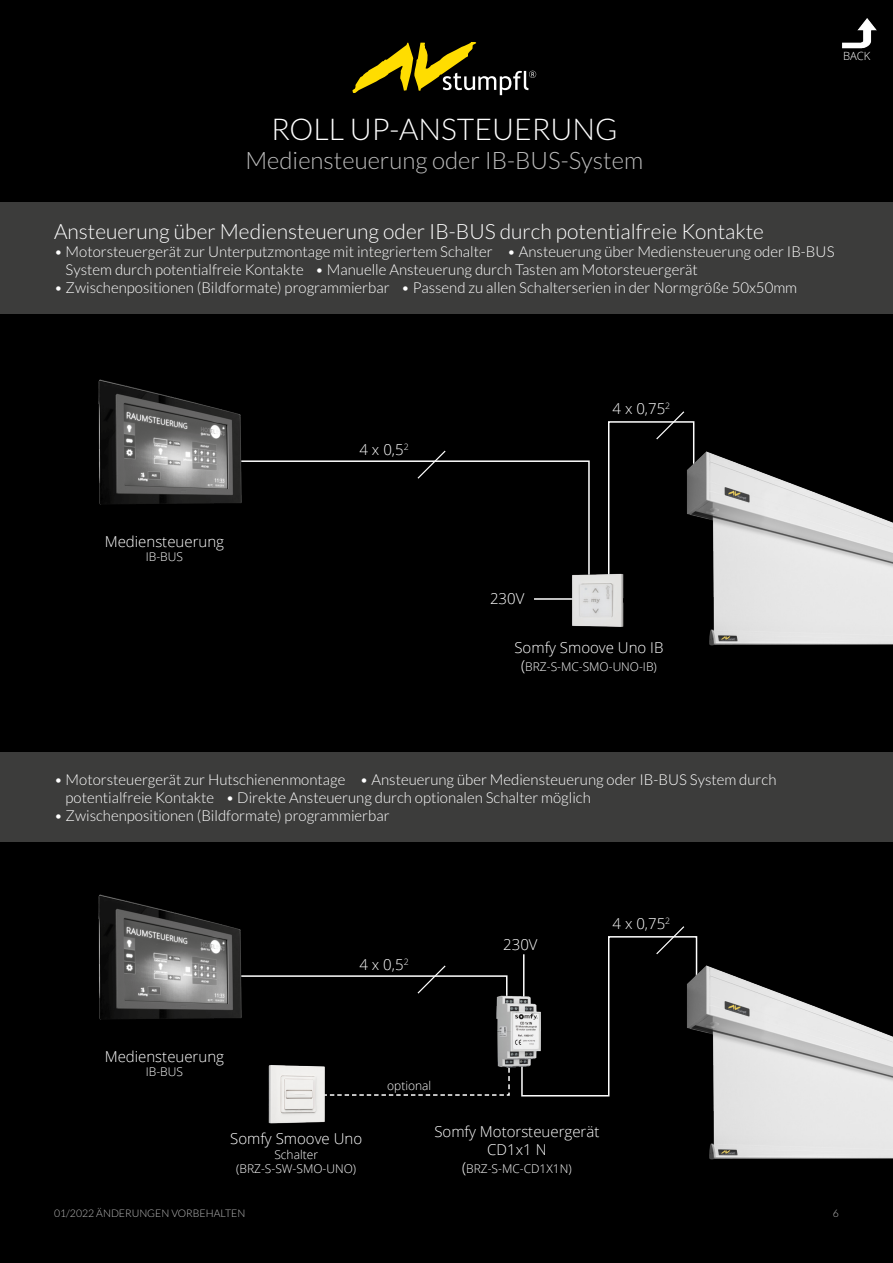
<style>
.page{position:relative;width:893px;height:1263px;background:#fff}
.page>*{position:absolute;margin:0;border:0;box-sizing:border-box;transform-origin:0 0}
.t1{font:300 30px "Lato";color:#fff}
.t2{font:300 24px "Lato";color:#bcbcbc}
.t3{font:300 21px "Lato";color:#fff}
.t4{font:300 15px/18px "Lato";color:#fff}
.t5{font:300 15px/18px "Open Sans";color:#fff;text-align:center}
.t6{font:300 12px/14.4px "Open Sans";color:#fff;text-align:center}
.t7{font:300 11.25px "Open Sans";color:#fff}
.t8{font:300 10.5px "Lato";color:#bcbcbc}
.s1{font-size:15px}
</style>
<div class="page">
<div style="left:1px;top:1px;width:891px;height:1261px;background:#000"></div>
<svg style="left:293px;top:460px;width:297px;height:110px"></svg>
<img style="left:842px;top:18px;width:35px;height:31px">
<hr style="left:534px;top:598px;width:75px;height:2px;background:#fff">
<img style="left:695px;top:451px;width:198px;height:200px">
<img style="left:566px;top:570px;width:58px;height:57px">
<svg style="left:607px;top:411px;width:88px;height:170px"></svg>
<img style="left:98px;top:379px;width:195px;height:126px">
<svg style="left:416px;top:450px;width:31px;height:30px"></svg>
<div style="left:0;top:202px;width:893px;height:112px;background:#3c3c3b"></div>
<svg style="left:353px;top:42px;width:183px;height:53px"></svg>
<img style="left:698px;top:965px;width:195px;height:201px">
<svg style="left:521px;top:926px;width:177px;height:171px"></svg>
<img style="left:98px;top:894px;width:144px;height:126px">
<svg style="left:199px;top:964px;width:309px;height:39px"></svg>
<svg style="left:329px;top:1072px;width:181px;height:24px"></svg>
<img style="left:268px;top:1065px;width:59px;height:59px">
<div style="left:0;top:752px;width:893px;height:90px;background:#3c3c3b"></div>
<img style="left:486px;top:990px;width:62px;height:82px">
<p class="t7" style="left:843px;top:48px;width:29px">BACK</p>
<h1 class="t1" style="left:271px;top:114px;width:348px">ROLL UP-ANSTEUERUNG</h1>
<h2 class="t2" style="left:245px;top:148px;width:399px">Mediensteuerung oder IB-BUS-System</h2>
<h3 class="t3" style="left:54px;top:220px;width:711px">Ansteuerung über Mediensteuerung oder IB-BUS durch potentialfreie Kontakte</h3>
<p class="t4" style="left:66px;top:243px;width:770px;text-indent:-12px">• Motorsteuergerät zur Unterputzmontage mit integriertem Schalter • Ansteuerung über Mediensteuerung oder IB-BUS<br>System durch potentialfreie Kontakte • Manuelle Ansteuerung durch Tasten am Motorsteuergerät</p>
<p class="t4" style="left:54px;top:279px;width:745px">• Zwischenpositionen (Bildformate) programmierbar • Passend zu allen Schalterserien in der Normgröße 50x50mm</p>
<p class="t5" style="left:105px;top:532px;width:121px">Mediensteuerung</p>
<p class="t6" style="left:146px;top:550px;width:39px">IB-BUS</p>
<p class="t5" style="left:359px;top:440px;width:51px">4 x 0,5<sup>2</sup></p>
<p class="t5" style="left:490px;top:589px;width:36px">230V</p>
<p class="t5" style="left:612px;top:399px;width:59px">4 x 0,75<sup>2</sup></p>
<p class="t5" style="left:514px;top:638px;width:151px">Somfy Smoove Uno IB</p>
<p class="t6" style="left:521px;top:659px;width:137px"><span class="s1">(</span>BRZ-S-MC-SMO-UNO-IB)</p>
<p class="t4" style="left:66px;top:771px;width:712px;text-indent:-12px">• Motorsteuergerät zur Hutschienenmontage • Ansteuerung über Mediensteuerung oder IB-BUS System durch potentialfreie Kontakte • Direkte Ansteuerung durch optionalen Schalter möglich</p>
<p class="t4" style="left:54px;top:807px;width:337px">• Zwischenpositionen (Bildformate) programmierbar</p>
<p class="t5" style="left:359px;top:955px;width:51px">4 x 0,5<sup>2</sup></p>
<p class="t5" style="left:503px;top:935px;width:36px">230V</p>
<p class="t5" style="left:612px;top:914px;width:59px">4 x 0,75<sup>2</sup></p>
<p class="t5" style="left:105px;top:1047px;width:121px">Mediensteuerung</p>
<p class="t6" style="left:146px;top:1064px;width:39px">IB-BUS</p>
<p class="t5" style="left:230px;top:1129px;width:133px">Somfy Smoove Uno</p>
<p class="t6" style="left:236px;top:1147px;width:121px">Schalter (BRZ-S-SW-SMO-UNO)</p>
<p class="t6" style="left:387px;top:1078px;width:46px">optional</p>
<p class="t5" style="left:434px;top:1122px;width:166px">Somfy Motorsteuergerät<br>CD1x1 N</p>
<p class="t6" style="left:462px;top:1161px;width:111px"><span class="s1">(</span>BRZ-S-MC-CD1X1N)</p>
<p class="t8" style="left:54px;top:1208px;width:193px">01/2022 ÄNDERUNGEN VORBEHALTEN</p>
<p class="t8" style="left:833px;top:1208px;width:8px">6</p>
</div>
